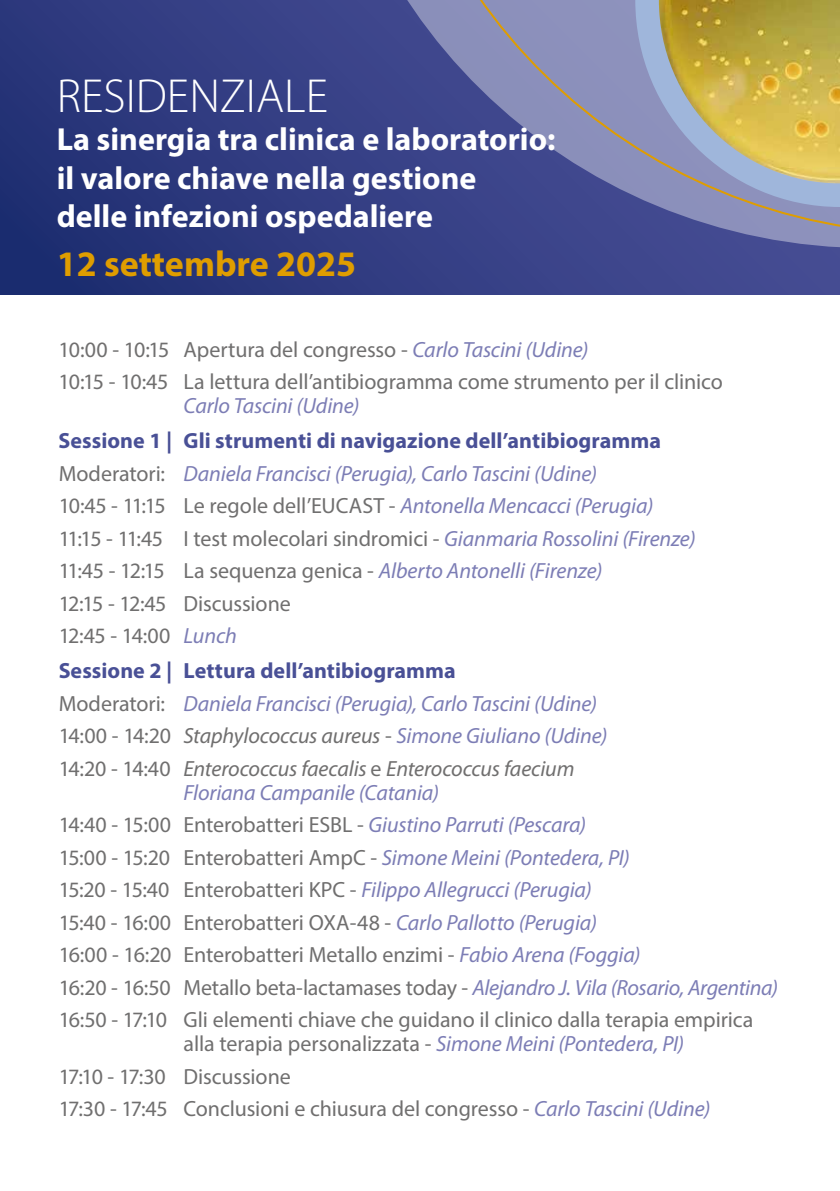
<style>
.page{position:relative;width:840px;height:1191px;background:#fff}
.page>*{position:absolute;margin:0;border:0;box-sizing:border-box;transform-origin:0 0}
.t1{font:300 48px "Myriad Pro";color:#fff}
.t2{font:700 36px "Myriad Pro";color:#df9d00}
.t3{font:700 32px/38.4px "Myriad Pro";color:#fff}
.t4{font:22px/32.4px "Myriad Pro";letter-spacing:-.005em;color:#706f6f}
.t5{font:italic 22px/32.4px "Myriad Pro";letter-spacing:-.01em;color:#7c7db5}
.s1{font-style:italic;color:#7c7db5}
.s2{font-weight:700;color:#495096}
.s3{font-weight:700;font-style:normal;color:#495096}
.s4{font-style:normal;color:#706f6f}
.s5{color:#706f6f}
</style>
<div class="page">
<div style="left:0;top:0;width:839px;height:295px;background:linear-gradient(to right,#243276,#474d94)"></div>
<svg style="left:319px;top:0;width:520px;height:248px;background:#3b4489"></svg>
<svg style="left:382px;top:0;width:457px;height:235px;background:#62689f"></svg>
<svg style="left:635px;top:0;width:204px;height:207px;background:#b4a976"></svg>
<h1 class="t1" style="left:57px;top:70px;width:273px">RESIDENZIALE</h1>
<h3 class="t3" style="left:57px;top:119px;width:500px">La sinergia tra clinica e laboratorio: il valore chiave nella gestione<br>delle infezioni ospedaliere</h3>
<h2 class="t2" style="left:57px;top:240px;width:301px">12 settembre 2025</h2>
<p class="t4" style="left:59px;top:333px;width:665px">10:00 - 10:15 Apertura del congresso - <span class="s1">Carlo Tascini (Udine)<br></span>10:15 - 10:45 La lettura dell’antibiogramma come strumento per il clinico</p>
<p class="t5" style="left:183px;top:390px;width:177px">Carlo Tascini (Udine)</p>
<p class="t4" style="left:59px;top:424px;width:638px"><span class="s2">Sessione 1 | Gli strumenti di navigazione dell’antibiogramma </span>Moderatori: <span class="s1">Daniela Francisci (Perugia), Carlo Tascini (Udine)<br></span>10:45 - 11:15 Le regole dell’EUCAST - <span class="s1">Antonella Mencacci (Perugia)<br></span>11:15 - 11:45 I test molecolari sindromici - <span class="s1">Gianmaria Rossolini (Firenze)<br></span>11:45 - 12:15 La sequenza genica - <span class="s1">Alberto Antonelli (Firenze)<br></span>12:15 - 12:45 Discussione<br>12:45 - 14:00 <span class="s1">Lunch</span></p>
<p class="t5" style="left:59px;top:655px;width:550px"><span class="s3">Sessione 2 | Lettura dell’antibiogramma<br></span><span class="s4">Moderatori:</span> Daniela Francisci (Perugia), Carlo Tascini (Udine)<br><span class="s4">14:00 - 14:20</span> <span class="s5">Staphylococcus aureus</span> <span class="s4">-</span> Simone Giuliano (Udine)<br><span class="s4">14:20 - 14:40</span> <span class="s5">Enterococcus faecalis</span> <span class="s4">e</span> <span class="s5">Enterococcus faecium</span></p>
<p class="t4" style="left:59px;top:776px;width:720px;text-indent:125px"><span class="s1">Floriana Campanile (Catania)<br></span>14:40 - 15:00 Enterobatteri ESBL - <span class="s1">Giustino Parruti (Pescara)<br></span>15:00 - 15:20 Enterobatteri AmpC - <span class="s1">Simone Meini (Pontedera, PI)<br></span>15:20 - 15:40 Enterobatteri KPC - <span class="s1">Filippo Allegrucci (Perugia)<br></span>15:40 - 16:00 Enterobatteri OXA-48 - <span class="s1">Carlo Pallotto (Perugia)<br></span>16:00 - 16:20 Enterobatteri Metallo enzimi - <span class="s1">Fabio Arena (Foggia)<br></span>16:20 - 16:50 Metallo beta-lactamases today - <span class="s1">Alejandro J. Vila (Rosario, Argentina)<br></span>16:50 - 17:10 Gli elementi chiave che guidano il clinico dalla terapia empirica</p>
<p class="t4" style="left:59px;top:1027px;width:652px;text-indent:125px">alla terapia personalizzata - <span class="s1">Simone Meini (Pontedera, PI)<br></span>17:10 - 17:30 Discussione<br>17:30 - 17:45 Conclusioni e chiusura del congresso - <span class="s1">Carlo Tascini (Udine)</span></p>
</div>
